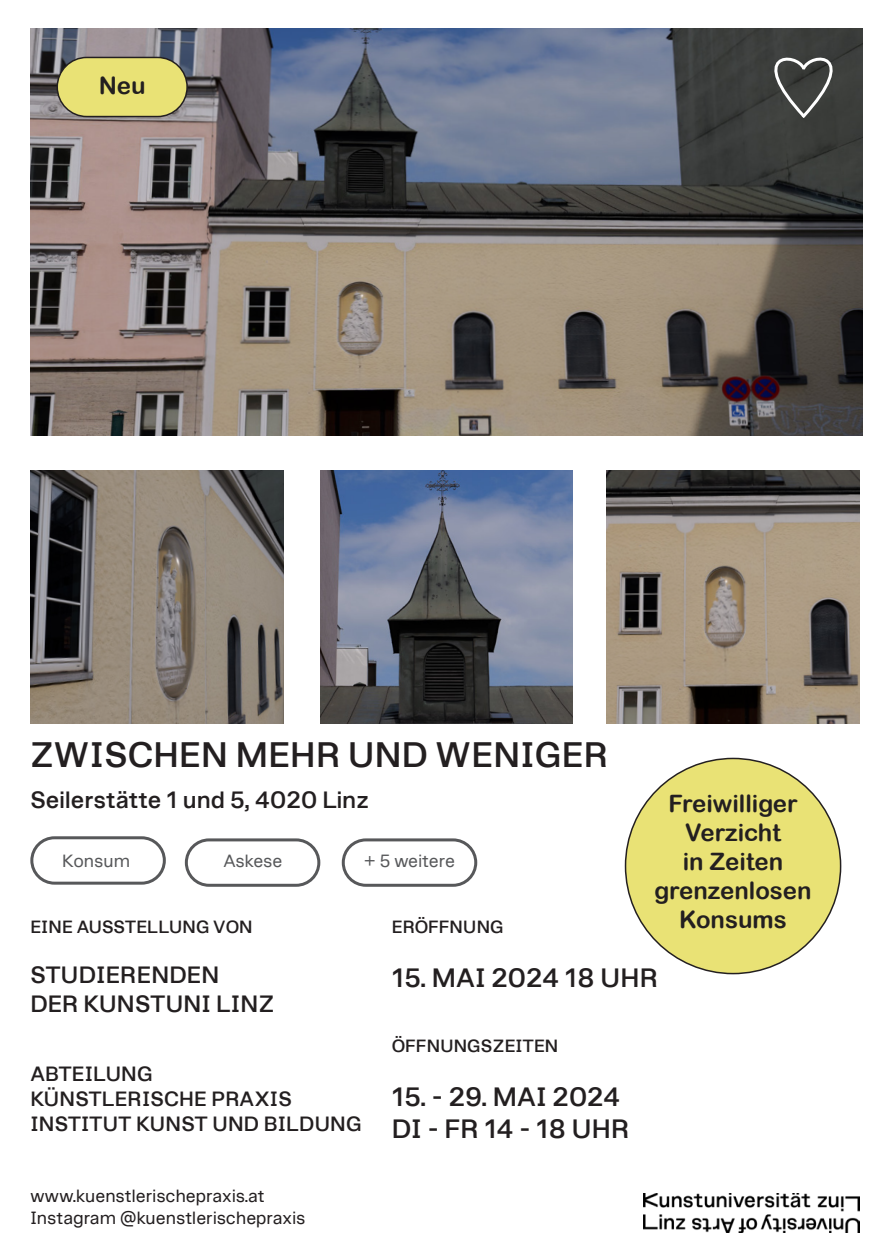
<style>
.page{position:relative;width:893px;height:1259px;background:#fff}
.page>*{position:absolute;margin:0;border:0;box-sizing:border-box;transform-origin:0 0}
.t1{font:500 36px "Linz Sans";letter-spacing:.01em;color:#231f20}
.t2{font:500 27px "Linz Sans";color:#231f20}
.t3{font:500 24px "Linz Sans";letter-spacing:.005em;color:#231f20}
.t4{font:24px "Arial Rounded MT Bold";color:#231f20}
.t5{font:500 21px/25.2px "Linz Sans";letter-spacing:.005em;color:#231f20}
.t6{font:18px "Linz Sans";color:#231f20}
.t7{font:500 18px "Linz Sans";letter-spacing:.005em;color:#231f20}
.t8{font:18px "Linz Sans";color:#57585a}
</style>
<div class="page">
<img style="left:30px;top:28px;width:833px;height:408px">
<img style="left:30px;top:470px;width:254px;height:253px">
<img style="left:320px;top:470px;width:253px;height:253px">
<img style="left:606px;top:470px;width:254px;height:253px">
<div style="left:30px;top:836px;width:136px;height:48px;border:3px solid #57585a;border-radius:23px"></div>
<div style="left:342px;top:838px;width:135px;height:48px;border:3px solid #57585a;border-radius:23px"></div>
<div style="left:185px;top:838px;width:135px;height:48px;border:3px solid #57585a;border-radius:23px"></div>
<div style="left:625px;top:758px;width:216px;height:215px;background:#e9e275;border-radius:50%"></div>
<div style="left:57px;top:57px;width:130px;height:60px;background:#e9e275;border-radius:30px"></div>
<div style="left:57px;top:57px;width:131px;height:60px;border:2px solid #231f20;border-radius:30px"></div>
<svg style="left:745px;top:51px;width:117px;height:70px;background:#494b48"></svg>
<img style="left:643px;top:1194px;width:217px;height:38px">
<p class="t4" style="left:99px;top:71px;width:48px">Neu</p>
<p class="t1" style="left:30px;top:733px;width:579px">ZWISCHEN MEHR UND WENIGER</p>
<p class="t3" style="left:30px;top:785px;width:340px">Seilerstätte 1 und 5, 4020 Linz</p>
<p class="t4" style="left:669px;top:789px;width:130px">Freiwilliger</p>
<p class="t4" style="left:685px;top:818px;width:97px">Verzicht</p>
<p class="t4" style="left:683px;top:847px;width:102px">in Zeiten</p>
<p class="t4" style="left:654px;top:876px;width:159px">grenzenlosen</p>
<p class="t4" style="left:679px;top:904px;width:109px">Konsums</p>
<p class="t8" style="left:62px;top:850px;width:69px">Konsum</p>
<p class="t8" style="left:223px;top:850px;width:61px">Askese</p>
<p class="t8" style="left:364px;top:850px;width:93px">+ 5 weitere</p>
<p class="t7" style="left:392px;top:916px;width:113px">ERÖFFNUNG</p>
<p class="t2" style="left:392px;top:961px;width:268px">15. MAI 2024 18 UHR</p>
<p class="t7" style="left:30px;top:916px;width:224px">EINE AUSSTELLUNG VON</p>
<p class="t3" style="left:30px;top:961px;width:190px">STUDIERENDEN</p>
<p class="t3" style="left:30px;top:989px;width:246px">DER KUNSTUNI LINZ</p>
<p class="t5" style="left:30px;top:1061px;width:263px">ABTEILUNG<br>KÜNSTLERISCHE PRAXIS</p>
<p class="t5" style="left:30px;top:1111px;width:333px">INSTITUT KUNST UND BILDUNG</p>
<p class="t6" style="left:30px;top:1185px;width:235px">www.kuenstlerischepraxis.at</p>
<p class="t6" style="left:30px;top:1207px;width:277px">Instagram @kuenstlerischepraxis</p>
<p class="t7" style="left:392px;top:1035px;width:168px">ÖFFNUNGSZEITEN</p>
<p class="t2" style="left:392px;top:1080px;width:230px">15. - 29. MAI 2024</p>
<p class="t2" style="left:392px;top:1113px;width:239px">DI - FR 14 - 18 UHR</p>
</div>
